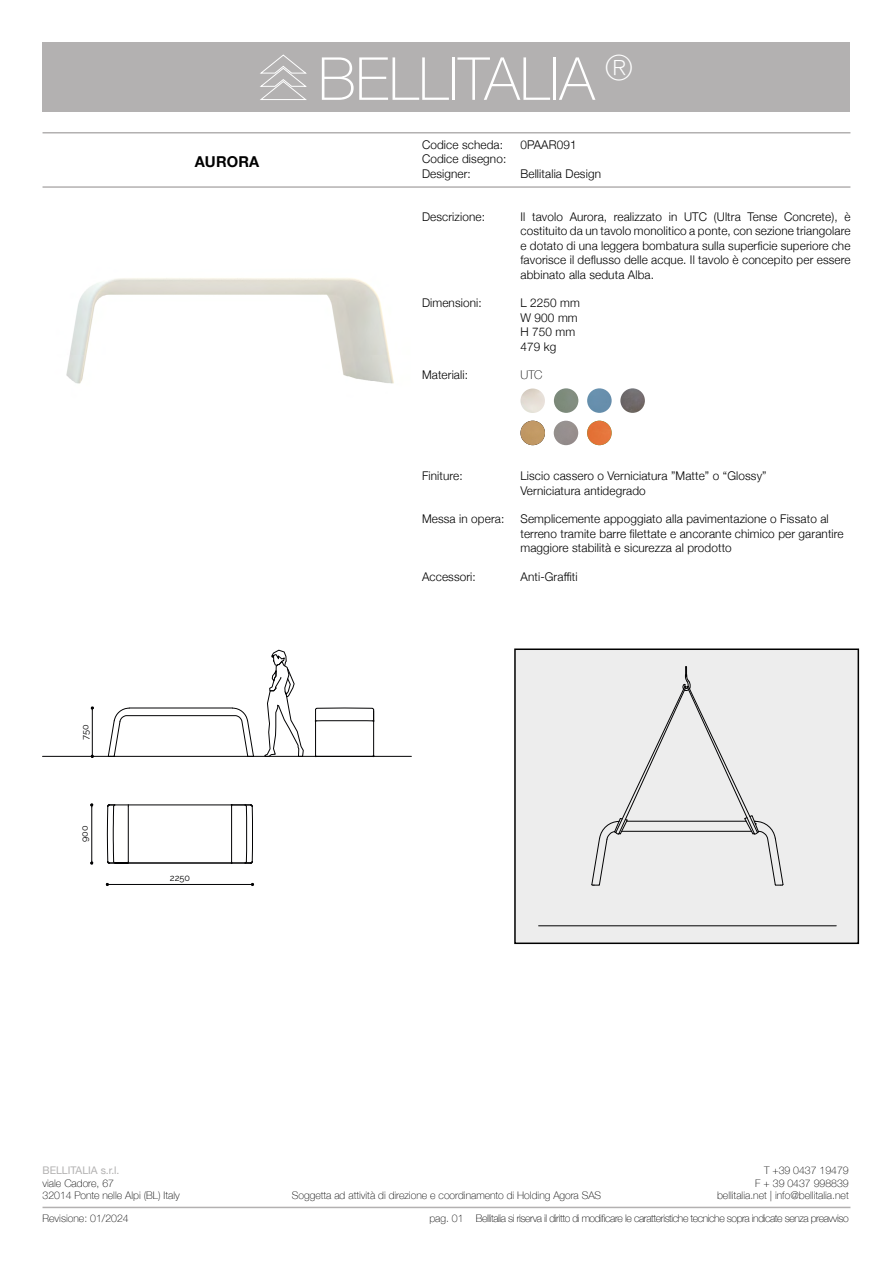
<style>
.page{position:relative;width:893px;height:1263px;background:#fff}
.page>*{position:absolute;margin:0;border:0;box-sizing:border-box;transform-origin:0 0}
.t1{font:100 59.4px "Helvetica Neue";color:#fff}
.t2{font:700 15px "Helvetica Neue";letter-spacing:.01em;color:#000}
.t3{font:300 12px/14.4px "Helvetica Neue";letter-spacing:.01em;color:#000}
.t4{font:100 12px "Helvetica Neue";color:#000}
.t5{font:100 10.5px/12.6px "Helvetica Neue";color:#000;text-align:right}
.t6{font:100 10.5px "Helvetica Neue";letter-spacing:-.04em;color:#000}
.t7{font:10.5px "Helvetica Neue";color:#b2b1b1}
.t8{font:9.15px "Raleway";color:#020203}
</style>
<div class="page">
<img style="left:66px;top:278px;width:328px;height:106px">
<div style="left:43px;top:42px;width:807px;height:69px;background:#b3b1b1"></div>
<hr style="left:43px;top:1207px;width:807px;height:1px;background:#b3b1b1">
<svg style="left:260px;top:54px;width:47px;height:46px"></svg>
<hr style="left:43px;top:132px;width:807px;height:1px;background:#b3b1b1">
<hr style="left:43px;top:186px;width:807px;height:2px;background:#b3b1b1">
<img style="left:587px;top:388px;width:25px;height:25px;border-radius:12px">
<img style="left:554px;top:421px;width:24px;height:24px;border-radius:12px">
<img style="left:554px;top:388px;width:24px;height:25px;border-radius:12px">
<img style="left:587px;top:421px;width:25px;height:24px;border-radius:12px">
<img style="left:520px;top:388px;width:25px;height:25px;border-radius:12px">
<img style="left:520px;top:421px;width:25px;height:24px;border-radius:12px">
<img style="left:620px;top:388px;width:25px;height:25px;border-radius:12px">
<hr style="left:43px;top:756px;width:368px;height:1px;background:#020203">
<hr style="left:373px;top:721px;width:1px;height:35px;background:#020203">
<svg style="left:315px;top:708px;width:59px;height:14px"></svg>
<svg style="left:107px;top:804px;width:146px;height:60px"></svg>
<hr style="left:109px;top:884px;width:142px;height:1px;background:#020203">
<hr style="left:92px;top:807px;width:1px;height:54px;background:#020203">
<svg style="left:264px;top:650px;width:40px;height:107px"></svg>
<svg style="left:108px;top:708px;width:146px;height:49px"></svg>
<hr style="left:92px;top:710px;width:1px;height:44px;background:#020203">
<hr style="left:315px;top:710px;width:1px;height:46px;background:#020203">
<div style="left:515px;top:649px;width:343px;height:294px;background:#ededed"></div>
<div style="left:514px;top:648px;width:345px;height:296px;border:2px solid #000"></div>
<hr style="left:539px;top:925px;width:297px;height:1px;background:#020203">
<svg style="left:591px;top:666px;width:193px;height:220px"></svg>
<p class="t8" style="left:80px;top:740px;width:17px;rotate:-90deg">750</p>
<p class="t8" style="left:79px;top:842px;width:18px;rotate:-90deg">900</p>
<p class="t2" style="left:195px;top:150px;width:66px">AURORA</p>
<h1 class="t1" style="left:318px;top:34px;width:316px">BELLITALIA <sup>®</sup></h1>
<p class="t3" style="left:422px;top:137px;width:86px">Codice scheda:<br>Codice disegno:<br>Designer:</p>
<p class="t3" style="left:422px;top:209px;width:64px">Descrizione:</p>
<p class="t3" style="left:422px;top:295px;width:61px">Dimensioni:</p>
<p class="t3" style="left:422px;top:367px;width:48px">Materiali:</p>
<p class="t3" style="left:520px;top:137px;width:58px">0PAAR091</p>
<p class="t3" style="left:520px;top:165px;width:82px">Bellitalia Design</p>
<p class="t3" style="left:520px;top:209px;width:331px;text-align:justify">Il tavolo Aurora, realizzato in UTC (Ultra Tense Concrete), è costituito da un tavolo monolitico a ponte, con sezione triangolare e dotato di una leggera bombatura sulla superficie superiore che favorisce il deflusso delle acque. Il tavolo è concepito per essere abbinato alla seduta Alba.</p>
<p class="t3" style="left:520px;top:295px;width:61px">L 2250 mm<br>W 900 mm<br>H 750 mm<br>479 kg</p>
<p class="t4" style="left:520px;top:366px;width:24px">UTC</p>
<p class="t3" style="left:422px;top:468px;width:42px">Finiture:</p>
<p class="t3" style="left:422px;top:511px;width:84px">Messa in opera:</p>
<p class="t3" style="left:422px;top:569px;width:55px">Accessori:</p>
<p class="t3" style="left:520px;top:468px;width:248px">Liscio cassero o Verniciatura ”Matte” o “Glossy”<br>Verniciatura antidegrado</p>
<p class="t3" style="left:520px;top:511px;width:325px">Semplicemente appoggiato alla pavimentazione o Fissato al terreno tramite barre filettate e ancorante chimico per garantire maggiore stabilità e sicurezza al prodotto</p>
<p class="t3" style="left:520px;top:569px;width:59px">Anti-Graffiti</p>
<p class="t8" style="left:170px;top:872px;width:22px">2250</p>
<p class="t7" style="left:43px;top:1163px;width:79px">BELLITALIA s.r.l.</p>
<p class="t5" style="left:43px;top:1176px;width:139px;text-align:left">viale Cadore, 67<br>32014 Ponte nelle Alpi (BL) Italy</p>
<p class="t5" style="left:43px;top:1212px;width:88px">Revisione: 01/2024</p>
<p class="t5" style="left:292px;top:1189px;width:311px">Soggetta ad attività di direzione e coordinamento di Holding Agora SAS</p>
<p class="t5" style="left:717px;top:1163px;width:133px">T +39 0437 19479<br>F + 39 0437 998839 bellitalia.net | info@bellitalia.net</p>
<p class="t6" style="left:429px;top:1210px;width:421px">pag. 01 Bellitalia si riserva il diritto di modificare le caratteristiche tecniche sopra indicate senza preavviso</p>
</div>
